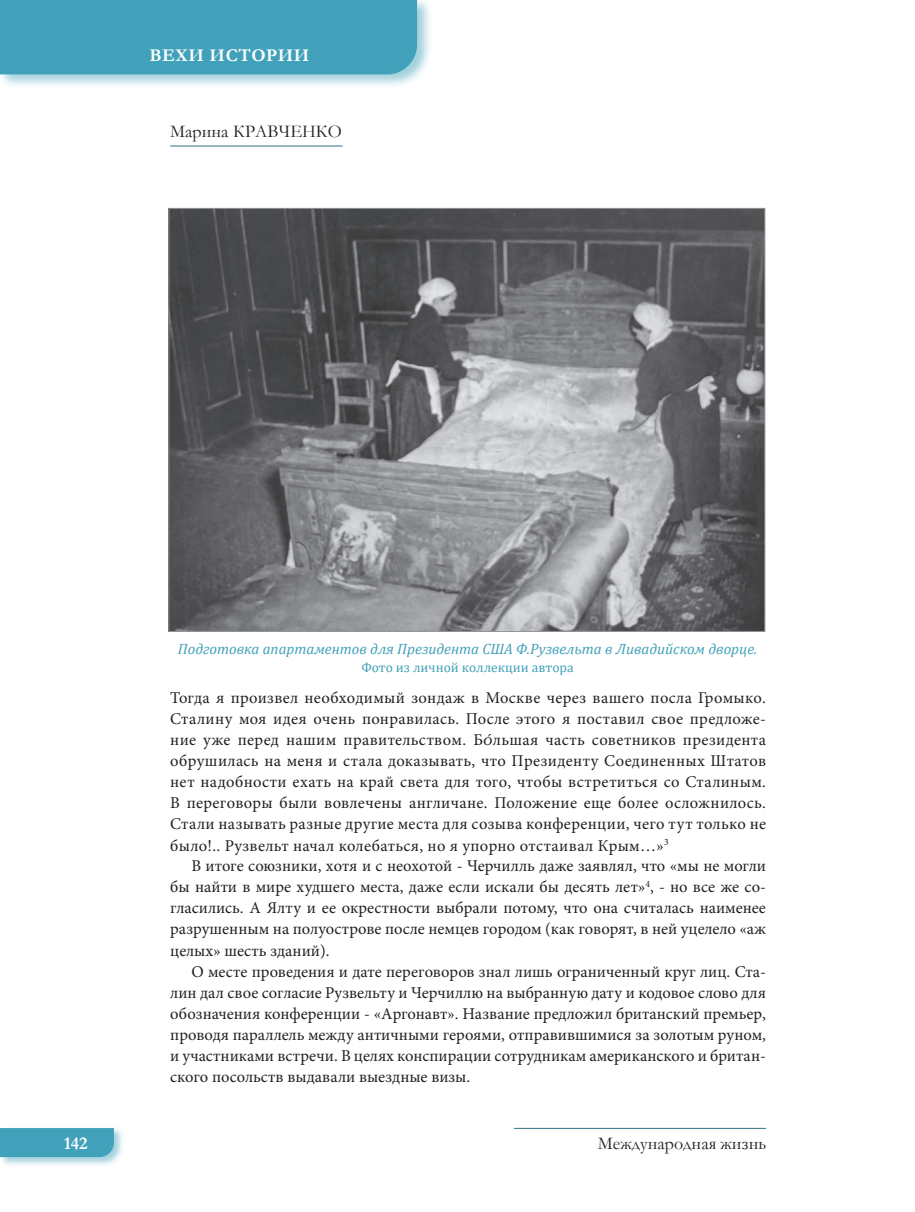
<style>
.page{position:relative;width:915px;height:1212px;background:#fff}
.page>*{position:absolute;margin:0;border:0;box-sizing:border-box;transform-origin:0 0}
.t1{font:18px "Garamond";color:#231f20}
.t2{font:700 18px "Garamond";letter-spacing:.03em;color:#fff}
.Основной_текст{font:16.5px/21px "Minion Pro";letter-spacing:.005em;color:#231f20;text-align:justify}
.подпись_под_фото{font:italic 15px "Cambria";color:#42a1ba}
.подпись_под_фото-2{font:13.5px "Cambria";color:#42a1ba}
.s1{font-style:italic}
</style>
<div class="page">
<div style="left:0;top:1126px;width:125px;height:41px;background:#42a1ba;opacity:.5"></div>
<div style="left:0;top:1128px;width:114px;height:29px;background:#42a1ba"></div>
<hr style="left:514px;top:1128px;width:251px;height:1px;background:#2a7588">
<div style="left:0;top:0;width:432px;height:88px;background:#42a1ba;opacity:.5"></div>
<div style="left:0;top:0;width:417px;height:74px;background:#42a1ba"></div>
<hr style="left:170px;top:146px;width:172px;height:1px;background:#2a7588">
<img style="left:171px;top:210px;width:591px;height:420px">
<p class="t2" style="left:149px;top:43px;width:161px">ВЕХИ ИСТОРИИ</p>
<p class="t1" style="left:170px;top:119px;width:173px">Марина КРАВЧЕНКО</p>
<p class="подпись_под_фото" style="left:178px;top:638px;width:580px">Подготовка апартаментов для Президента США Ф.Рузвельта в Ливадийском дворце.</p>
<p class="подпись_под_фото-2" style="left:361px;top:659px;width:214px">Фото из личной коллекции автора</p>
<p class="Основной_текст" style="left:170px;top:688px;width:597px">Тогда я произвел необходимый зондаж в Москве через вашего посла Громыко.<br>Сталину моя идея очень понравилась. После этого я поставил свое предложе&shy;ние уже перед нашим правительством. Б<span class="s1">Ó</span>льшая часть советников президента обрушилась на меня и стала доказывать, что Президенту Соединенных Штатов нет надобности ехать на край света для того, чтобы встретиться со Сталиным.<br>В переговоры были вовлечены англичане. Положение еще более осложнилось.<br>Стали называть разные другие места для созыва конференции, чего тут только не было!.. Рузвельт начал колебаться, но я упорно отстаивал Крым…»<sup>3</sup></p>
<p class="Основной_текст" style="left:170px;top:856px;width:597px;text-indent:21px">В итоге союзники, хотя и с неохотой - Черчилль даже заявлял, что «мы не могли бы найти в мире худшего места, даже если искали бы десять лет»<sup>4</sup>, - но все же со&shy;гласились. А Ялту и ее окрестности выбрали потому, что она считалась наименее разрушенным на полуострове после немцев городом (как говорят, в ней уцелело «аж целых» шесть зданий).</p>
<p class="Основной_текст" style="left:170px;top:961px;width:597px;text-indent:21px">О месте проведения и дате переговоров знал лишь ограниченный круг лиц. Ста&shy;лин дал свое согласие Рузвельту и Черчиллю на выбранную дату и кодовое слово для обозначения конференции - «Аргонавт». Название предложил британский премьер, проводя параллель между античными героями, отправившимися за золотым руном, и участниками встречи. В целях конспирации сотрудникам американского и британ&shy;ского посольств выдавали выездные визы.</p>
<p class="t2" style="left:64px;top:1131px;width:26px">142</p>
<p class="t1" style="left:597px;top:1131px;width:170px">Международная жизнь</p>
</div>
